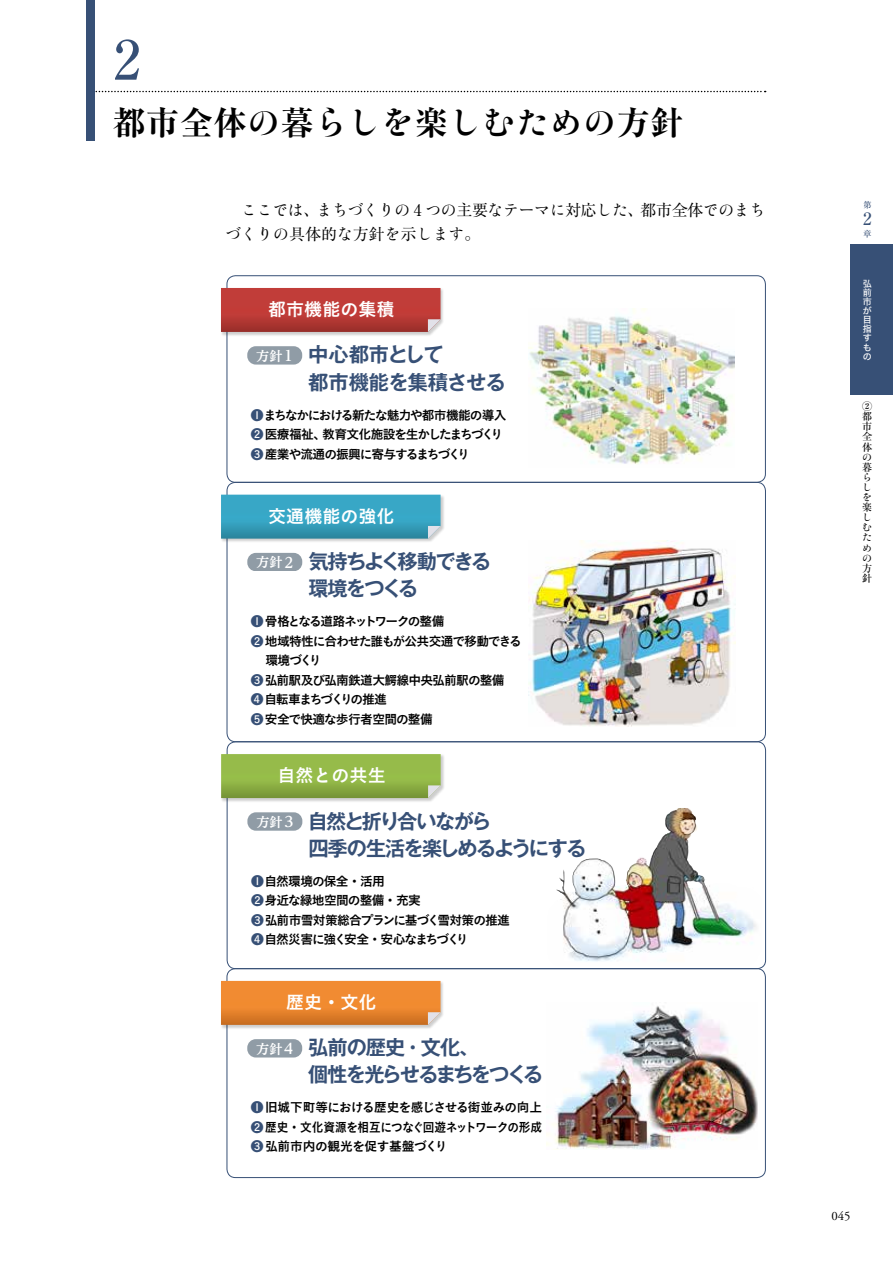
<style>
.page{position:relative;width:893px;height:1263px;background:#fff}
.page>*{position:absolute;margin:0;border:0;box-sizing:border-box;transform-origin:0 0}
.t1{font:500 53.85px "Ryumin Pro";color:#375076}
.t2{font:33px "Ryumin Std Ex Bold KO";letter-spacing:.02em;color:#000}
.t3{font:700 20.25px/27px "Gothic MB101 Pro De";letter-spacing:-.08em;color:#375076}
.t4{font:700 20.25px/27px "Gothic MB101 Pro De";letter-spacing:-.03em;color:#375076}
.t5{font:700 20.25px/27px "Gothic MB101 Pro De";letter-spacing:-.1em;color:#375076}
.t6{font:18px "Koburina Go Std W6";color:#fff}
.t7{font:500 16.95px "Ryumin Pro";color:#375076}
.t8{font:15.9px/24px "Ryumin Std Regular KO";letter-spacing:-.025em;color:#000}
.t9{font:700 13.2px "UD Reimin Pr 6";color:#fff}
.t10{font:12.75px/19.5px "Koburina Go Std W6";letter-spacing:-.075em;color:#000}
.t11{font:12.75px "Koburina Go Std W6";letter-spacing:-.115em;color:#000}
.t12{font:12.75px "Koburina Go Std W6";letter-spacing:-.05em;color:#000}
.t13{font:12.75px "Koburina Go Std W6";letter-spacing:-.13em;color:#000}
.t14{font:12.75px "Adobe Garamond Pro";color:#000}
.t15{font:500 10.05px/10.1px "Ryumin Pro";color:#000;text-align:justify}
.t16{font:10.05px/10.1px "Ryumin Std Medium KO";color:#000;text-align:justify}
.t17{font:9px/9.1px "Hira Kaku Std W5";color:#fff}
.t18{font:500 8.55px "Ryumin Pro";color:#375076}
.s1{font-family:"Ryumin Pro";font-weight:700;font-stretch:expanded}
.s2{font-family:"Ryumin Pro"}
.s3{font-size:14.4px}
.s4{color:#375076}
</style>
<div class="page">
<svg style="left:95px;top:91px;width:671px;height:1px"></svg>
<div style="left:86px;top:0;width:9px;height:140px;background:#375076"></div>
<div style="left:850px;top:244px;width:43px;height:151px;background:#375076"></div>
<div style="left:227px;top:968px;width:539px;height:210px;border:1px solid #375076;border-radius:9px"></div>
<img style="left:221px;top:979px;width:222px;height:51px">
<svg style="left:221px;top:981px;width:220px;height:44px;background:#e88630"></svg>
<div style="left:247px;top:1039px;width:55px;height:18px;background:#909ca6;border-radius:9px"></div>
<div style="left:227px;top:275px;width:539px;height:208px;border:1px solid #375076;border-radius:9px"></div>
<img style="left:221px;top:286px;width:222px;height:51px">
<svg style="left:221px;top:288px;width:220px;height:44px;background:#b93c38"></svg>
<div style="left:247px;top:346px;width:55px;height:18px;background:#909ca6;border-radius:9px"></div>
<img style="left:221px;top:493px;width:223px;height:51px">
<svg style="left:221px;top:495px;width:220px;height:44px;background:#39a1be"></svg>
<div style="left:247px;top:553px;width:55px;height:18px;background:#909ca6;border-radius:9px"></div>
<div style="left:227px;top:741px;width:539px;height:228px;border:1px solid #375076;border-radius:9px"></div>
<img style="left:221px;top:753px;width:223px;height:50px">
<svg style="left:221px;top:754px;width:220px;height:44px;background:#90b448"></svg>
<div style="left:247px;top:812px;width:55px;height:18px;background:#909ca6;border-radius:9px"></div>
<img style="left:529px;top:308px;width:205px;height:156px">
<img style="left:529px;top:540px;width:206px;height:186px">
<img style="left:547px;top:1006px;width:211px;height:143px">
<img style="left:629px;top:808px;width:49px;height:62px">
<h1 class="t1" style="left:114px;top:17px;width:28px">2</h1>
<h2 class="t2" style="left:113px;top:99px;width:572px"><span class="s1">都市全体</span>の<span class="s1">暮</span>らしを<span class="s1">楽</span>しむための<span class="s1">方針</span></h2>
<p class="t8" style="left:225px;top:197px;width:542px;text-indent:16px">ここでは<span class="s2">、</span>まちづくりの <span class="s2">4</span> つの<span class="s2">主要</span>なテーマに<span class="s2">対応</span>した<span class="s2">、都市全体</span>でのまちづくりの<span class="s2">具体的</span>な<span class="s2">方針</span>を<span class="s2">示</span>します<span class="s2">。</span></p>
<h3 class="t6" style="left:268px;top:296px;width:128px">都市機能の集積</h3>
<h3 class="t4" style="left:308px;top:339px;width:199px">中心都市として<br>都市機能を集積させる</h3>
<p class="t9" style="left:256px;top:345px;width:38px">方針<span class="s3">1</span></p>
<p class="t10" style="left:251px;top:405px;width:257px"><span class="s4">❶</span>まちなかにおける新たな魅力や都市機能の導入<br><span class="s4">❷</span> 医療福祉、教育文化施設を生かしたまちづくり<br><span class="s4">❸</span> 産業や流通の振興に寄与するまちづくり</p>
<h3 class="t6" style="left:268px;top:502px;width:128px">交通機能の強化</h3>
<h3 class="t5" style="left:308px;top:545px;width:184px">気持ちよく移動できる環境をつくる</h3>
<p class="t9" style="left:256px;top:551px;width:38px">方針<span class="s3">2</span></p>
<p class="t11" style="left:251px;top:612px;width:195px"><span class="s4">❶</span> 骨格となる道路ネットワークの整備</p>
<p class="t10" style="left:251px;top:631px;width:272px"><span class="s4">❷</span> 地域特性に合わせた誰もが公共交通で移動できる</p>
<p class="t10" style="left:265px;top:651px;width:58px">環境づくり</p>
<p class="t10" style="left:251px;top:670px;width:255px"><span class="s4">❸</span>弘前駅及び弘南鉄道大鰐線中央弘前駅の整備</p>
<p class="t13" style="left:251px;top:689px;width:138px"><span class="s4">❹</span> 自転車まちづくりの推進</p>
<p class="t12" style="left:251px;top:709px;width:183px"><span class="s4">❺</span>安全で快適な歩行者空間の整備</p>
<h3 class="t6" style="left:277px;top:762px;width:110px">自然との共生</h3>
<h3 class="t3" style="left:308px;top:805px;width:280px">自然と折り合いながら<br>四季の生活を楽しめるようにする</h3>
<p class="t9" style="left:256px;top:811px;width:38px">方針<span class="s3">3</span></p>
<p class="t10" style="left:251px;top:871px;width:260px"><span class="s4">❶</span>自然環境の保全・活用<br><span class="s4">❷</span>身近な緑地空間の整備・充実<br><span class="s4">❸</span>弘前市雪対策総合プランに基づく雪対策の推進<br><span class="s4">❹</span>自然災害に強く安全・安心なまちづくり</p>
<h3 class="t6" style="left:286px;top:989px;width:92px">歴史・文化</h3>
<h3 class="t3" style="left:308px;top:1032px;width:236px">弘前の歴史・文化、<br>個性を光らせるまちをつくる</h3>
<p class="t9" style="left:256px;top:1038px;width:38px">方針<span class="s3">4</span></p>
<p class="t10" style="left:251px;top:1098px;width:293px;text-align:justify"><span class="s4">❶</span>旧城下町等における歴史を感じさせる街並みの向上<span class="s4">❷</span> 歴史・文化資源を相互につなぐ回遊ネットワークの形成<span class="s4">❸</span>弘前市内の観光を促す基盤づくり</p>
<p class="t18" style="left:863px;top:198px;width:10px">第</p>
<h3 class="t7" style="left:863px;top:205px;width:10px">2</h3>
<p class="t18" style="left:863px;top:227px;width:10px">章</p>
<p class="t17" style="left:863px;top:279px;width:10px">弘前市が目指すもの</p>
<p class="t15" style="left:862px;top:401px;width:12px">②都市全体</p>
<p class="t16" style="left:862px;top:451px;width:10px">の</p>
<p class="t15" style="left:862px;top:461px;width:11px">暮</p>
<p class="t16" style="left:862px;top:471px;width:10px">らしを</p>
<p class="t15" style="left:862px;top:502px;width:11px">楽</p>
<p class="t16" style="left:862px;top:511px;width:11px">しむための</p>
<p class="t15" style="left:862px;top:562px;width:11px">方針</p>
<p class="t14" style="left:831px;top:1209px;width:21px">045</p>
</div>
